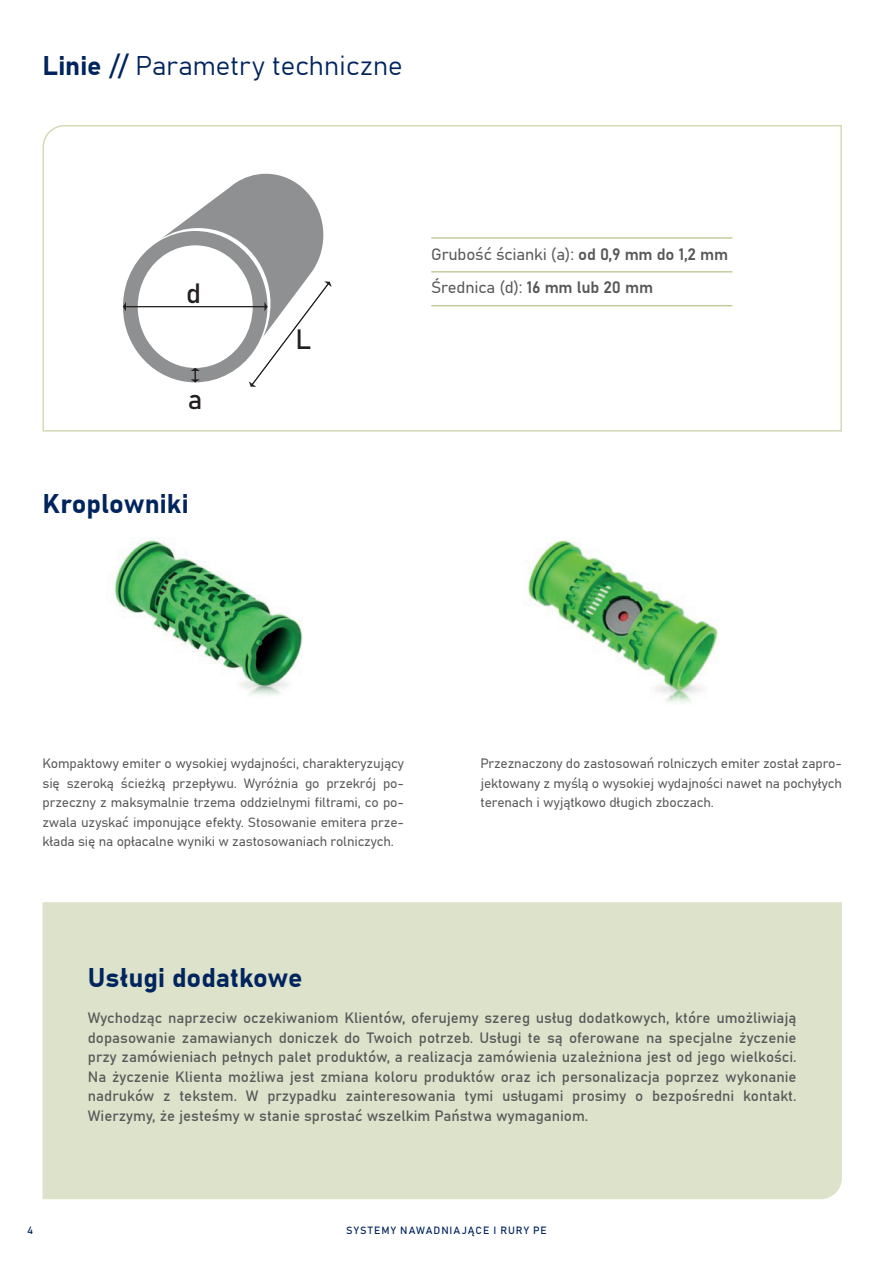
<style>
.page{position:relative;width:893px;height:1263px;background:#fff}
.page>*{position:absolute;margin:0;border:0;box-sizing:border-box;transform-origin:0 0}
.t1{font:27.6px "Bahnschrift";color:#231f20}
.t2{font:27px "Bahnschrift";color:#00245d}
.t3{font:16.5px/32.5px "Bahnschrift";letter-spacing:-.01em;color:#57585a}
.t4{font:15px/19.5px "Bahnschrift";color:#57585a;text-align:justify}
.t5{font:13.5px/19.5px "Bahnschrift";letter-spacing:-.01em;color:#57585a;text-align:justify}
.t6{font:10.5px "Bahnschrift";letter-spacing:.095em;color:#00245d}
</style>
<div class="page">
<div style="left:43px;top:902px;width:799px;height:297px;background:#dde3ca"></div>
<svg style="left:42px;top:125px;width:800px;height:307px"></svg>
<hr style="left:431px;top:271px;width:301px;height:2px;background:#c1cc9d">
<hr style="left:431px;top:305px;width:301px;height:1px;background:#c1cc9d">
<hr style="left:431px;top:237px;width:301px;height:2px;background:#c1cc9d">
<img style="left:114px;top:537px;width:189px;height:159px">
<img style="left:526px;top:537px;width:192px;height:166px">
<svg style="left:123px;top:174px;width:209px;height:213px"></svg>
<h2 class="t2" style="left:43px;top:45px;width:362px">Linie // Parametry techniczne</h2>
<h1 class="t1" style="left:186px;top:272px;width:16px">d</h1>
<h1 class="t1" style="left:188px;top:379px;width:16px">a</h1>
<h2 class="t2" style="left:43px;top:483px;width:147px">Kroplowniki</h2>
<h1 class="t1" style="left:296px;top:319px;width:17px">L</h1>
<p class="t3" style="left:431px;top:237px;width:299px">Grubość ścianki (a): od 0,9 mm do 1,2 mm<br>Średnica (d): 16 mm lub 20 mm</p>
<p class="t5" style="left:43px;top:753px;width:363px">Kompaktowy emiter o wysokiej wydajności, charakteryzujący się szeroką ścieżką przepływu. Wyróżnia go przekrój po&shy;przeczny z maksymalnie trzema oddzielnymi filtrami, co po&shy;zwala uzyskać imponujące efekty. Stosowanie emitera prze&shy;kłada się na opłacalne wyniki w zastosowaniach rolniczych.</p>
<p class="t5" style="left:480px;top:753px;width:363px">Przeznaczony do zastosowań rolniczych emiter został zapro&shy;jektowany z myślą o wysokiej wydajności nawet na pochyłych terenach i wyjątkowo długich zboczach.</p>
<p class="t6" style="left:27px;top:1222px;width:7px">4</p>
<h2 class="t2" style="left:88px;top:957px;width:216px">Usługi dodatkowe</h2>
<p class="t4" style="left:88px;top:1007px;width:710px">Wychodząc naprzeciw oczekiwaniom Klientów, oferujemy szereg usług dodatkowych, które umożliwiają dopasowanie zamawianych doniczek do Twoich potrzeb. Usługi te są oferowane na specjalne życzenie przy zamówieniach pełnych palet produktów, a realizacja zamówienia uzależniona jest od jego wielkości.<br>Na życzenie Klienta możliwa jest zmiana koloru produktów oraz ich personalizacja poprzez wykonanie nadruków z tekstem. W przypadku zainteresowania tymi usługami prosimy o bezpośredni kontakt.<br>Wierzymy, że jesteśmy w stanie sprostać wszelkim Państwa wymaganiom.</p>
<p class="t6" style="left:346px;top:1222px;width:202px">SYSTEMY NAWADNIAJĄCE I RURY PE</p>
</div>
